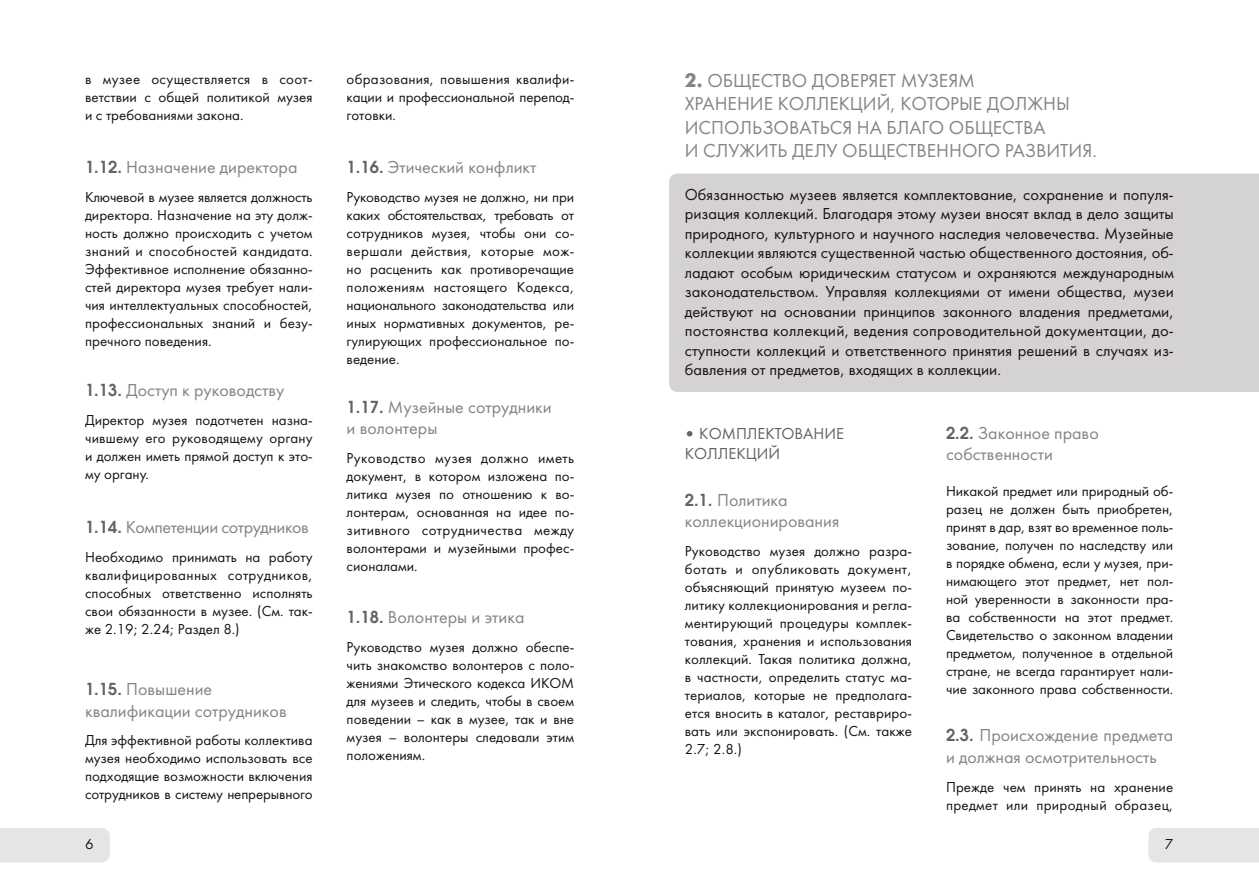
<style>
.page{position:relative;width:1259px;height:893px;background:#fff}
.page>*{position:absolute;margin:0;border:0;box-sizing:border-box;transform-origin:0 0}
.t1{font:19.5px/23.4px "Futura Book C";color:#878483}
.t2{font:18px/21.6px "Futura Book C";color:#878483}
.t3{font:18px "Futura Book C";letter-spacing:-.025em;color:#878483}
.t4{font:16.5px/19.5px "Futura Book C";color:#1a130f;text-align:justify}
.t5{font:16.5px/19.8px "Futura Book C";color:#656261}
.t6{font:15px/18px "Futura Book C";color:#1a130f;text-align:justify}
.t7{font:15px/18px "Futura Book C";letter-spacing:.02em;color:#1a130f}
.s1{font-family:"AG Avalanche C";font-weight:700;font-size:16.5px;color:#656261}
.s2{font-family:"Futura Futuris C";font-weight:700}
.s3{font-family:"AG Avalanche C";font-weight:700}
</style>
<div class="page">
<div style="left:0;top:828px;width:110px;height:34px;background:#e6e5e5"></div>
<div style="left:1148px;top:828px;width:111px;height:34px;background:#e6e5e5"></div>
<div style="left:669px;top:174px;width:590px;height:218px;background:#d4d2d2"></div>
<p class="t6" style="left:85px;top:70px;width:229px">в музее осуществляется в соот&shy;ветствии с общей политикой музея и с требованиями закона.</p>
<p class="t2" style="left:85px;top:157px;width:214px"><span class="s1">1.12.</span> Назначение директора</p>
<p class="t6" style="left:85px;top:188px;width:229px">Ключевой в музее является должность директора. Назначение на эту долж&shy;ность должно происходить с учетом знаний и способностей кандидата.<br>Эффективное исполнение обязанно&shy;стей директора музея требует нали&shy;чия интеллектуальных способностей, профессиональных знаний и безу&shy;пречного поведения.</p>
<p class="t2" style="left:85px;top:380px;width:201px"><span class="s1">1.13.</span> Доступ к руководству</p>
<p class="t6" style="left:85px;top:411px;width:229px">Директор музея подотчетен назна&shy;чившему его руководящему органу и должен иметь прямой доступ к это&shy;му органу.</p>
<p class="t3" style="left:85px;top:517px;width:225px"><span class="s1">1.14.</span> Компетенции сотрудников</p>
<p class="t6" style="left:85px;top:548px;width:229px">Необходимо принимать на работу квалифицированных сотрудников, способных ответственно исполнять свои обязанности в музее. (См. так&shy;же 2.19; 2.24; Раздел 8.)</p>
<p class="t2" style="left:85px;top:679px;width:203px"><span class="s1">1.15.</span> Повышение квалификации сотрудников</p>
<p class="t6" style="left:85px;top:731px;width:229px">Для эффективной работы коллектива музея необходимо использовать все подходящие возможности включения сотрудников в систему непрерывного</p>
<p class="t6" style="left:347px;top:70px;width:229px">образования, повышения квалифи&shy;кации и профессиональной перепод&shy;готовки.</p>
<p class="t2" style="left:347px;top:157px;width:191px"><span class="s1">1.16.</span> Этический конфликт</p>
<p class="t6" style="left:347px;top:188px;width:229px">Руководство музея не должно, ни при каких обстоятельствах, требовать от сотрудников музея, чтобы они со&shy;вершали действия, которые мож&shy;но расценить как противоречащие положениям настоящего Кодекса, национального законодательства или иных нормативных документов, ре&shy;гулирующих профессиональное по&shy;ведение.</p>
<p class="t2" style="left:347px;top:396px;width:206px"><span class="s1">1.17.</span> Музейные сотрудники и волонтеры</p>
<p class="t6" style="left:347px;top:449px;width:229px">Руководство музея должно иметь документ, в котором изложена по&shy;литика музея по отношению к во&shy;лонтерам, основанная на идее по&shy;зитивного сотрудничества между волонтерами и музейными профес&shy;сионалами.</p>
<p class="t2" style="left:347px;top:607px;width:179px"><span class="s1">1.18.</span> Волонтеры и этика</p>
<p class="t6" style="left:347px;top:638px;width:229px">Руководство музея должно обеспе&shy;чить знакомство волонтеров с поло&shy;жениями Этического кодекса ИКОМ для музеев и следить, чтобы в своем поведении – как в музее, так и вне музея – волонтеры следовали этим положениям.</p>
<h1 class="t1" style="left:685px;top:69px;width:413px"><span class="s2">2.</span> ОБЩЕСТВО ДОВЕРЯЕТ МУЗЕЯМ<br>ХРАНЕНИЕ КОЛЛЕКЦИЙ, КОТОРЫЕ ДОЛЖНЫ ИСПОЛЬЗОВАТЬСЯ НА БЛАГО ОБЩЕСТВА<br>И СЛУЖИТЬ ДЕЛУ ОБЩЕСТВЕННОГО РАЗВИТИЯ.</h1>
<p class="t4" style="left:685px;top:185px;width:490px">Обязанностью музеев является комплектование, сохранение и популя&shy;ризация коллекций. Благодаря этому музеи вносят вклад в дело защиты природного, культурного и научного наследия человечества. Музейные коллекции являются существенной частью общественного достояния, об&shy;ладают особым юридическим статусом и охраняются международным законодательством. Управляя коллекциями от имени общества, музеи действуют на основании принципов законного владения предметами, постоянства коллекций, ведения сопроводительной документации, до&shy;ступности коллекций и ответственного принятия решений в случаях из&shy;бавления от предметов, входящих в коллекции.</p>
<p class="t5" style="left:685px;top:424px;width:161px"><span class="s3">•</span> КОМПЛЕКТОВАНИЕ<br>КОЛЛЕКЦИЙ</p>
<p class="t2" style="left:685px;top:489px;width:156px"><span class="s1">2.1.</span> Политика коллекционирования</p>
<p class="t6" style="left:685px;top:542px;width:229px">Руководство музея должно разра&shy;ботать и опубликовать документ, объясняющий принятую музеем по&shy;литику коллекционирования и регла&shy;ментирующий процедуры комплек&shy;тования, хранения и использования коллекций. Такая политика должна, в частности, определить статус ма&shy;териалов, которые не предполага&shy;ется вносить в каталог, реставриро&shy;вать или экспонировать. (См. также 2.7; 2.8.)</p>
<p class="t2" style="left:946px;top:422px;width:154px"><span class="s1">2.2.</span> Законное право собственности</p>
<p class="t6" style="left:946px;top:483px;width:229px">Никакой предмет или природный об&shy;разец не должен быть приобретен, принят в дар, взят во временное поль&shy;зование, получен по наследству или в порядке обмена, если у музея, при&shy;нимающего этот предмет, нет пол&shy;ной уверенности в законности пра&shy;ва собственности на этот предмет.<br>Свидетельство о законном владении предметом, полученное в отдельной стране, не всегда гарантирует нали&shy;чие законного права собственности.</p>
<p class="t2" style="left:946px;top:725px;width:229px"><span class="s1">2.3.</span> Происхождение предмета и должная осмотрительность</p>
<p class="t7" style="left:946px;top:778px;width:229px">Прежде чем принять на хранение предмет или природный образец,</p>
<p class="t6" style="left:85px;top:835px;width:10px">6</p>
<p class="t6" style="left:1164px;top:835px;width:10px">7</p>
</div>
